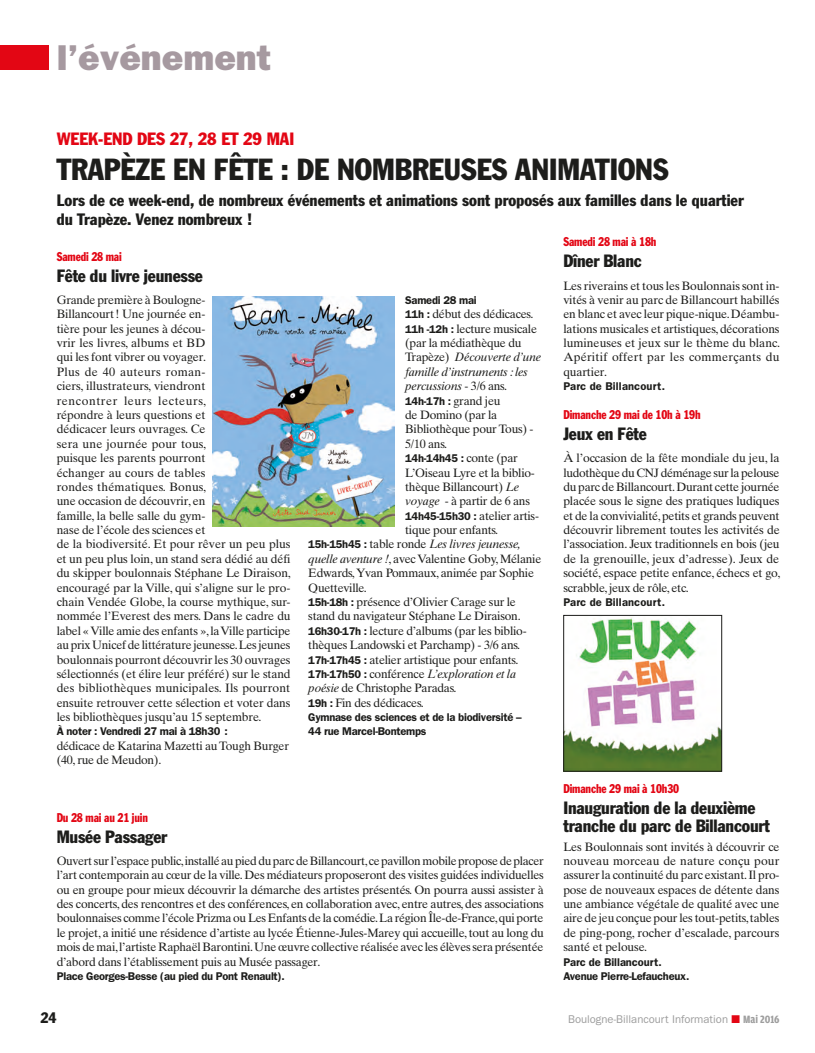
<style>
.page{position:relative;width:815px;height:1053px;background:#fff}
.page>*{position:absolute;margin:0;border:0;box-sizing:border-box;transform-origin:0 0}
.t1{font:800 36px "Franklin Gothic";color:#a699a0}
.Sous-titre{font:condensed 30px "Franklin Gothic";color:#1d1d1b}
.Titre_encadré{font:condensed 17.5px/17.5px "Franklin Gothic";letter-spacing:-.01em;color:#1d1d1b}
.Surtitre{font:condensed 17.5px "Franklin Gothic";color:#e30614}
.Chapo{font:condensed 16.25px/18.8px "Franklin Gothic";color:#1d1d1b}
.t2{font:condensed 15px "Franklin Gothic";color:#1d1d1b}
.INTER{font:condensed 12.5px "Franklin Gothic";letter-spacing:-.01em;color:#e30614;scale:.89 1}
.Texte_courant_Times{font:12.12px/14.4px "Times Ten";letter-spacing:-.01em;color:#1d1d1b}
.Texte_courant_Times-2{font:600 11.25px/14.4px "Franklin Gothic";letter-spacing:-.02em;color:#1d1d1b}
.t3{font:11.25px "Franklin Gothic";color:#9d9d9d}
.Texte_courant_Times-3{font:600 11.25px "Franklin Gothic";letter-spacing:.015em;color:#1d1d1b}
.s1{font-family:"Franklin Gothic";font-weight:600;font-size:11.25px}
.s2{font-style:italic}
.s3{font-family:"Times Ten";font-weight:400;font-size:12.12px}
.s4{color:#e30614}
.s5{font-family:"Amplitude Cond";font-weight:700}
</style>
<div class="page">
<div style="left:0;top:45px;width:49px;height:24px;background:#e30614"></div>
<img style="left:565px;top:617px;width:155px;height:152px">
<div style="left:563px;top:615px;width:159px;height:156px;border:1px solid #1d1d1b"></div>
<img style="left:213px;top:296px;width:182px;height:230px">
<h1 class="t1" style="left:57px;top:36px;width:216px">l’événement</h1>
<p class="Surtitre" style="left:57px;top:128px;width:239px">WEEK-END DES 27, 28 ET 29 MAI</p>
<p class="Sous-titre" style="left:57px;top:151px;width:613px">TRAPÈZE EN FÊTE : DE NOMBREUSES ANIMATIONS</p>
<p class="Chapo" style="left:57px;top:191px;width:689px">Lors de ce week-end, de nombreux événements et animations sont proposés aux familles dans le quartier du Trapèze. Venez nombreux !</p>
<p class="INTER" style="left:57px;top:249px;width:75px">Samedi 28 mai</p>
<p class="Titre_encadré" style="left:57px;top:267px;width:148px">Fête du livre jeunesse</p>
<p class="Texte_courant_Times" style="left:57px;top:292px;width:236px">Grande première à Boulogne-<br>Billancourt! Une journée en-<br>tière pour les jeunes à décou-<br>vrir les livres, albums et BD<br>qui les font vibrer ou voyager.<br>Plus de 40 auteurs roman-<br>ciers, illustrateurs, viendront<br>rencontrer leurs lecteurs,<br>répondre à leurs questions et<br>dédicacer leurs ouvrages. Ce<br>sera une journée pour tous,<br>puisque les parents pourront<br>échanger au cours de tables<br>rondes thématiques. Bonus,<br>une occasion de découvrir, en<br>famille, la belle salle du gym-<br>nase de l’école des sciences et<br>de la biodiversité. Et pour rêver un peu plus et un peu plus loin, un stand sera dédié au défi du skipper boulonnais Stéphane Le Diraison, encouragé par la Ville, qui s’aligne sur le pro&shy;chain Vendée Globe, la course mythique, sur&shy;nommée l’Everest des mers. Dans le cadre du label « Ville amie des enfants », la Ville participe au prix Unicef de littérature jeunesse. Les jeunes boulonnais pourront découvrir les 30 ouvrages sélectionnés (et élire leur préféré) sur le stand des bibliothèques municipales. Ils pourront ensuite retrouver cette sélection et voter dans les bibliothèques jusqu’au 15 septembre.</p>
<p class="Texte_courant_Times-2" style="left:57px;top:724px;width:173px">À noter : Vendredi 27 mai à 18h30 :</p>
<p class="Texte_courant_Times" style="left:57px;top:738px;width:234px">dédicace de Katarina Mazetti au Tough Burger (40, rue de Meudon).</p>
<p class="Texte_courant_Times-2" style="left:405px;top:293px;width:73px">Samedi 28 mai</p>
<p class="Texte_courant_Times" style="left:405px;top:307px;width:130px"><span class="s1">11h :</span> début des dédicaces.</p>
<p class="Texte_courant_Times" style="left:405px;top:321px;width:137px"><span class="s1">11h -12h :</span> lecture musicale (par la médiathèque du<br>Trapèze) <span class="s2">Découverte d’une famille d’instruments : les percussions</span> - 3/6 ans.</p>
<p class="Texte_courant_Times-2" style="left:405px;top:393px;width:97px">14h-17h : <span class="s3">grand jeu</span></p>
<p class="Texte_courant_Times" style="left:405px;top:407px;width:130px">de Domino (par la<br>Bibliothèque pour Tous) -<br>5/10 ans.</p>
<p class="Texte_courant_Times-2" style="left:405px;top:451px;width:114px">14h-14h45 : <span class="s3">conte (par</span></p>
<p class="Texte_courant_Times" style="left:405px;top:465px;width:131px">L’Oiseau Lyre et la biblio&shy;thèque Billancourt) <span class="s2">Le voyage</span> - à partir de 6 ans</p>
<p class="Texte_courant_Times" style="left:405px;top:508px;width:135px"><span class="s1">14h45-15h30 :</span> atelier artis&shy;tique pour enfants.</p>
<p class="Texte_courant_Times" style="left:308px;top:537px;width:235px"><span class="s1">15h-15h45 :</span> table ronde <span class="s2">Les livres jeunesse, quelle aventure !</span>, avec Valentine Goby, Mélanie Edwards, Yvan Pommaux, animée par Sophie Quetteville.</p>
<p class="Texte_courant_Times" style="left:308px;top:594px;width:214px"><span class="s1">15h-18h :</span> présence d’Olivier Carage sur le stand du navigateur Stéphane Le Diraison.</p>
<p class="Texte_courant_Times" style="left:308px;top:623px;width:220px"><span class="s1">16h30-17h :</span> lecture d’albums (par les biblio&shy;thèques Landowski et Parchamp) - 3/6 ans.</p>
<p class="Texte_courant_Times" style="left:308px;top:652px;width:212px"><span class="s1">17h-17h45 :</span> atelier artistique pour enfants.</p>
<p class="Texte_courant_Times" style="left:308px;top:666px;width:209px"><span class="s1">17h-17h50 :</span> conférence <span class="s2">L’exploration et la poésie</span> de Christophe Paradas.</p>
<p class="Texte_courant_Times" style="left:308px;top:695px;width:117px"><span class="s1">19h :</span> Fin des dédicaces.</p>
<p class="Texte_courant_Times-2" style="left:308px;top:710px;width:215px">Gymnase des sciences et de la biodiversité –<br>44 rue Marcel-Bontemps</p>
<p class="INTER" style="left:57px;top:809px;width:104px">Du 28 mai au 21 juin</p>
<p class="Titre_encadré" style="left:57px;top:827px;width:112px">Musée Passager</p>
<p class="Texte_courant_Times" style="left:57px;top:853px;width:489px;text-align:justify">Ouvert sur l’espace public, installé au pied du parc de Billancourt, ce pavillon mobile propose de placer l’art contemporain au cœur de la ville. Des médiateurs proposeront des visites guidées individuelles ou en groupe pour mieux découvrir la démarche des artistes présentés. On pourra aussi assister à des concerts, des rencontres et des conférences, en collaboration avec, entre autres, des associations boulonnaises comme l’école Prizma ou Les Enfants de la comédie. La région Île-de-France, qui porte le projet, a initié une résidence d’artiste au lycée Étienne-Jules-Marey qui accueille, tout au long du mois de mai, l’artiste Raphaël Barontini. Une œuvre collective réalisée avec les élèves sera présentée d’abord dans l’établissement puis au Musée passager.</p>
<p class="Texte_courant_Times-2" style="left:57px;top:968px;width:230px">Place Georges-Besse (au pied du Pont Renault).</p>
<p class="INTER" style="left:563px;top:234px;width:106px">Samedi 28 mai à 18h</p>
<p class="Titre_encadré" style="left:563px;top:252px;width:80px">Dîner Blanc</p>
<p class="Texte_courant_Times" style="left:563px;top:278px;width:218px;text-align:justify">Les riverains et tous les Boulonnais sont in&shy;vités à venir au parc de Billancourt habillés en blanc et avec leur pique-nique. Déambu&shy;lations musicales et artistiques, décorations lumineuses et jeux sur le thème du blanc.<br>Apéritif offert par les commerçants du quartier.</p>
<p class="Texte_courant_Times-3" style="left:563px;top:379px;width:103px">Parc de Billancourt.</p>
<p class="INTER" style="left:563px;top:407px;width:156px">Dimanche 29 mai de 10h à 19h</p>
<p class="Titre_encadré" style="left:563px;top:425px;width:85px">Jeux en Fête</p>
<p class="Texte_courant_Times" style="left:563px;top:450px;width:218px;text-align:justify">À l’occasion de la fête mondiale du jeu, la ludothèque du CNJ déménage sur la pelouse du parc de Billancourt. Durant cette journée placée sous le signe des pratiques ludiques et de la convivialité, petits et grands peuvent découvrir librement toutes les activités de l’association. Jeux traditionnels en bois (jeu de la grenouille, jeux d’adresse). Jeux de société, espace petite enfance, échecs et go, scrabble, jeux de rôle, etc.</p>
<p class="Texte_courant_Times-3" style="left:563px;top:595px;width:103px">Parc de Billancourt.</p>
<p class="INTER" style="left:563px;top:780px;width:132px">Dimanche 29 mai à 10h30</p>
<p class="Titre_encadré" style="left:563px;top:799px;width:208px">Inauguration de la deuxième tranche du parc de Billancourt</p>
<p class="Texte_courant_Times" style="left:563px;top:839px;width:218px;text-align:justify">Les Boulonnais sont invités à découvrir ce nouveau morceau de nature conçu pour assurer la continuité du parc existant. Il pro&shy;pose de nouveaux espaces de détente dans une ambiance végétale de qualité avec une aire de jeu conçue pour les tout-petits, tables de ping-pong, rocher d’escalade, parcours santé et pelouse.</p>
<p class="Texte_courant_Times-2" style="left:563px;top:954px;width:127px">Parc de Billancourt.<br>Avenue Pierre-Lefaucheux.</p>
<p class="t2" style="left:41px;top:1008px;width:18px">24</p>
<p class="t3" style="left:568px;top:1012px;width:213px">Boulogne-Billancourt Information <span class="s4">■</span> <span class="s5">Mai 2016</span></p>
</div>
